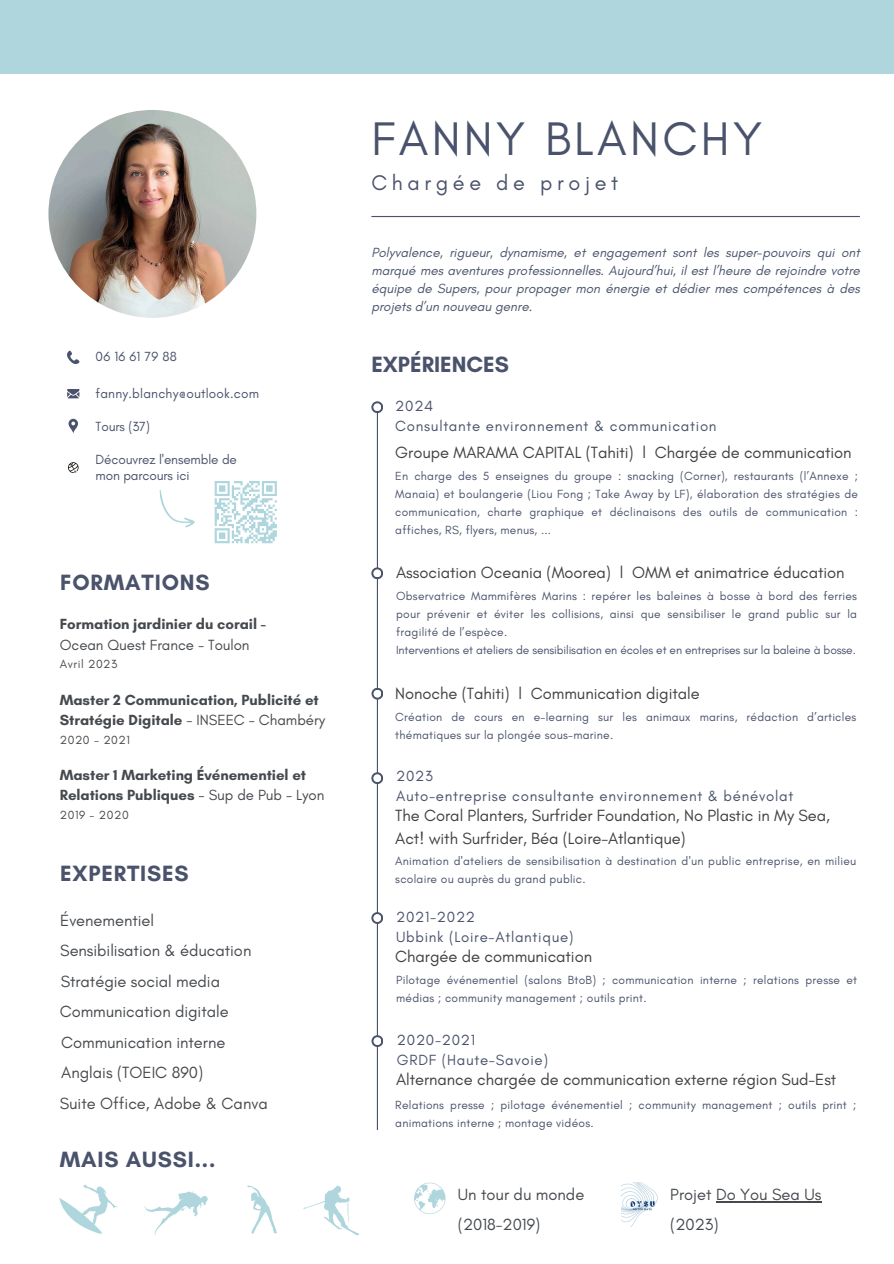
<style>
.page{position:relative;width:894px;height:1264px;background:#fff}
.page>*{position:absolute;margin:0;border:0;box-sizing:border-box;transform-origin:0 0}
.t1{font:48px "Glacial Indifference";letter-spacing:.07em;color:#4a536b}
.t2{font:700 22.5px "Glacial Indifference";letter-spacing:.035em;color:#4a536b}
.t3{font:700 22.5px "Glacial Indifference";color:#4a536b}
.t4{font:21.6px "Glacial Indifference";letter-spacing:.215em;color:#4a536b}
.t5{font:16.5px/22.5px "Glacial Indifference";letter-spacing:-.005em;color:#414042}
.t6{font:16.5px/29.2px "Glacial Indifference";letter-spacing:-.005em;color:#464a4e}
.t7{font:700 15px/20.2px "Glacial Indifference";letter-spacing:-.005em;color:#464a4e}
.t8{font:15px "Glacial Indifference";letter-spacing:.045em;color:#4a536b}
.t9{font:italic 13.5px/18px "Glacial Indifference";color:#4a536b;text-align:justify}
.t10{font:13.5px/15.8px "Glacial Indifference";letter-spacing:-.01em;color:#4a536b}
.t11{font:13.5px "Glacial Indifference";letter-spacing:.015em;color:#4a536b}
.t12{font:12px/18px "Glacial Indifference";letter-spacing:.02em;color:#4a536b}
.t13{font:12px "Glacial Indifference";letter-spacing:-.01em;color:#4a536b}
.t14{font:12px "Glacial Indifference";letter-spacing:.045em;color:#464a4e}
.s1{font-weight:400}
</style>
<div class="page">
<div style="left:0;top:0;width:893px;height:73px;background:#aed6dc"></div>
<img style="left:48px;top:110px;width:208px;height:208px;border-radius:50%">
<svg style="left:67px;top:350px;width:12px;height:14px"></svg>
<svg style="left:68px;top:462px;width:11px;height:11px"></svg>
<svg style="left:67px;top:389px;width:12px;height:9px"></svg>
<svg style="left:68px;top:419px;width:10px;height:15px"></svg>
<hr style="left:371px;top:216px;width:488px;height:1px;background:#4a536b">
<hr style="left:377px;top:407px;width:1px;height:722px;background:#4a536b">
<svg style="left:371px;top:401px;width:12px;height:12px"></svg>
<div style="left:373px;top:403px;width:8px;height:8px;background:#fff;border-radius:50%"></div>
<svg style="left:371px;top:772px;width:12px;height:12px"></svg>
<svg style="left:371px;top:912px;width:12px;height:12px"></svg>
<svg style="left:371px;top:1035px;width:12px;height:12px"></svg>
<svg style="left:371px;top:687px;width:12px;height:12px"></svg>
<div style="left:373px;top:774px;width:8px;height:8px;background:#fff;border-radius:50%"></div>
<div style="left:373px;top:914px;width:8px;height:8px;background:#fff;border-radius:50%"></div>
<div style="left:373px;top:1037px;width:8px;height:8px;background:#fff;border-radius:50%"></div>
<div style="left:373px;top:689px;width:8px;height:8px;background:#fff;border-radius:50%"></div>
<svg style="left:371px;top:567px;width:12px;height:12px"></svg>
<div style="left:373px;top:569px;width:8px;height:8px;background:#fff;border-radius:50%"></div>
<svg style="left:214px;top:481px;width:63px;height:63px"></svg>
<svg style="left:159px;top:490px;width:36px;height:38px"></svg>
<svg style="left:59px;top:1184px;width:58px;height:50px"></svg>
<svg style="left:144px;top:1191px;width:64px;height:44px"></svg>
<svg style="left:247px;top:1185px;width:30px;height:48px"></svg>
<svg style="left:303px;top:1185px;width:56px;height:50px"></svg>
<svg style="left:414px;top:1182px;width:31px;height:31px"></svg>
<img style="left:621px;top:1182px;width:37px;height:44px">
<hr style="left:715px;top:1201px;width:106px;height:1px;background:#464a4e">
<h5 class="t10" style="left:95px;top:348px;width:83px">06 16 61 79 88</h5>
<h5 class="t11" style="left:95px;top:385px;width:165px">fanny.blanchy@outlook.com</h5>
<h5 class="t10" style="left:95px;top:418px;width:56px">Tours (37)</h5>
<h1 class="t10" style="left:95px;top:451px;width:143px">Découvrez l'ensemble de mon parcours ici</h1>
<h2 class="t2" style="left:60px;top:569px;width:151px">FORMATIONS</h2>
<h4 class="t7" style="left:60px;top:614px;width:207px">Formation jardinier du corail -<br><span class="s1">Ocean Quest France - Toulon</span></h4>
<p class="t14" style="left:60px;top:657px;width:59px">Avril 2023</p>
<p class="t7" style="left:60px;top:689px;width:267px">Master 2 Communication, Publicité et<br>Stratégie Digitale <span class="s1">- INSEEC - Chambéry</span></p>
<h4 class="t14" style="left:60px;top:732px;width:72px">2020 - 2021</h4>
<h4 class="t7" style="left:60px;top:764px;width:266px">Master 1 Marketing Événementiel et<br>Relations Publiques <span class="s1">- Sup de Pub - Lyon</span></h4>
<p class="t14" style="left:60px;top:807px;width:70px">2019 - 2020</p>
<h4 class="t2" style="left:60px;top:859px;width:130px">EXPERTISES</h4>
<p class="t6" style="left:60px;top:905px;width:95px">Évenementiel</p>
<h5 class="t6" style="left:60px;top:935px;width:193px">Sensibilisation &amp; éducation</h5>
<h2 class="t6" style="left:61px;top:966px;width:161px">Stratégie social media</h2>
<h5 class="t6" style="left:60px;top:996px;width:170px">Communication digitale</h5>
<p class="t6" style="left:61px;top:1027px;width:166px">Communication interne</p>
<h4 class="t6" style="left:61px;top:1057px;width:143px">Anglais (TOEIC 890)</h4>
<h4 class="t6" style="left:60px;top:1088px;width:209px">Suite Office, Adobe &amp; Canva</h4>
<h4 class="t2" style="left:60px;top:1145px;width:157px">MAIS AUSSI...</h4>
<h4 class="t1" style="left:371px;top:109px;width:392px">FANNY BLANCHY</h4>
<h4 class="t4" style="left:371px;top:170px;width:248px">Chargée de projet</h4>
<h4 class="t9" style="left:371px;top:243px;width:490px">Polyvalence, rigueur, dynamisme, et engagement sont les super-pouvoirs qui ont marqué mes aventures professionnelles. Aujourd’hui, il est l’heure de rejoindre votre équipe de Supers, pour propager mon énergie et dédier mes compétences à des projets d’un nouveau genre.</h4>
<h4 class="t3" style="left:371px;top:350px;width:139px">EXPÉRIENCES</h4>
<h4 class="t8" style="left:395px;top:396px;width:40px">2024</h4>
<p class="t8" style="left:395px;top:416px;width:323px">Consultante environnement &amp; communication</p>
<p class="t5" style="left:395px;top:440px;width:457px">Groupe MARAMA CAPITAL (Tahiti) l Chargée de communication</p>
<h4 class="t12" style="left:395px;top:466px;width:464px;text-align:justify">En charge des 5 enseignes du groupe : snacking (Corner), restaurants (l’Annexe ; Manaia) et boulangerie (Liou Fong ; Take Away by LF), élaboration des stratégies de communication, charte graphique et déclinaisons des outils de communication : affiches, RS, flyers, menus, ...</h4>
<h4 class="t5" style="left:396px;top:561px;width:450px">Association Oceania (Moorea) l OMM et animatrice éducation</h4>
<p class="t12" style="left:396px;top:586px;width:462px;text-align:justify">Observatrice Mammifères Marins : repérer les baleines à bosse à bord des ferries pour prévenir et éviter les collisions, ainsi que sensibiliser le grand public sur la fragilité de l’espèce.</p>
<h4 class="t13" style="left:396px;top:642px;width:461px">Interventions et ateliers de sensibilisation en écoles et en entreprises sur la baleine à bosse.</h4>
<h4 class="t5" style="left:395px;top:682px;width:306px">Nonoche (Tahiti) l Communication digitale</h4>
<h4 class="t12" style="left:395px;top:708px;width:462px">Création de cours en e-learning sur les animaux marins, rédaction d’articles thématiques sur la plongée sous-marine.</h4>
<p class="t8" style="left:396px;top:766px;width:38px">2023</p>
<h4 class="t8" style="left:396px;top:787px;width:398px">Auto-entreprise consultante environnement &amp; bénévolat</h4>
<p class="t5" style="left:395px;top:804px;width:436px">The Coral Planters, Surfrider Foundation, No Plastic in My Sea,<br>Act! with Surfrider, Béa (Loire-Atlantique)</p>
<h4 class="t12" style="left:395px;top:851px;width:462px">Animation d'ateliers de sensibilisation à destination d'un public entreprise, en milieu scolaire ou auprès du grand public.</h4>
<p class="t8" style="left:396px;top:907px;width:80px">2021-2022</p>
<h4 class="t8" style="left:396px;top:927px;width:179px">Ubbink (Loire-Atlantique)</h4>
<h2 class="t5" style="left:395px;top:945px;width:198px">Chargée de communication</h2>
<p class="t12" style="left:396px;top:970px;width:462px">Pilotage événementiel (salons BtoB) ; communication interne ; relations presse et médias ; community management ; outils print.</p>
<h4 class="t8" style="left:397px;top:1030px;width:80px">2020-2021</h4>
<h4 class="t8" style="left:397px;top:1050px;width:152px">GRDF (Haute-Savoie)</h4>
<p class="t5" style="left:396px;top:1068px;width:441px">Alternance chargée de communication externe région Sud-Est</p>
<h4 class="t12" style="left:395px;top:1095px;width:462px">Relations presse ; pilotage événementiel ; community management ; outils print ; animations interne ; montage vidéos.</h4>
<h4 class="t6" style="left:458px;top:1179px;width:128px">Un tour du monde (2018-2019)</h4>
<h2 class="t6" style="left:670px;top:1179px;width:153px">Projet Do You Sea Us (2023)</h2>
</div>
